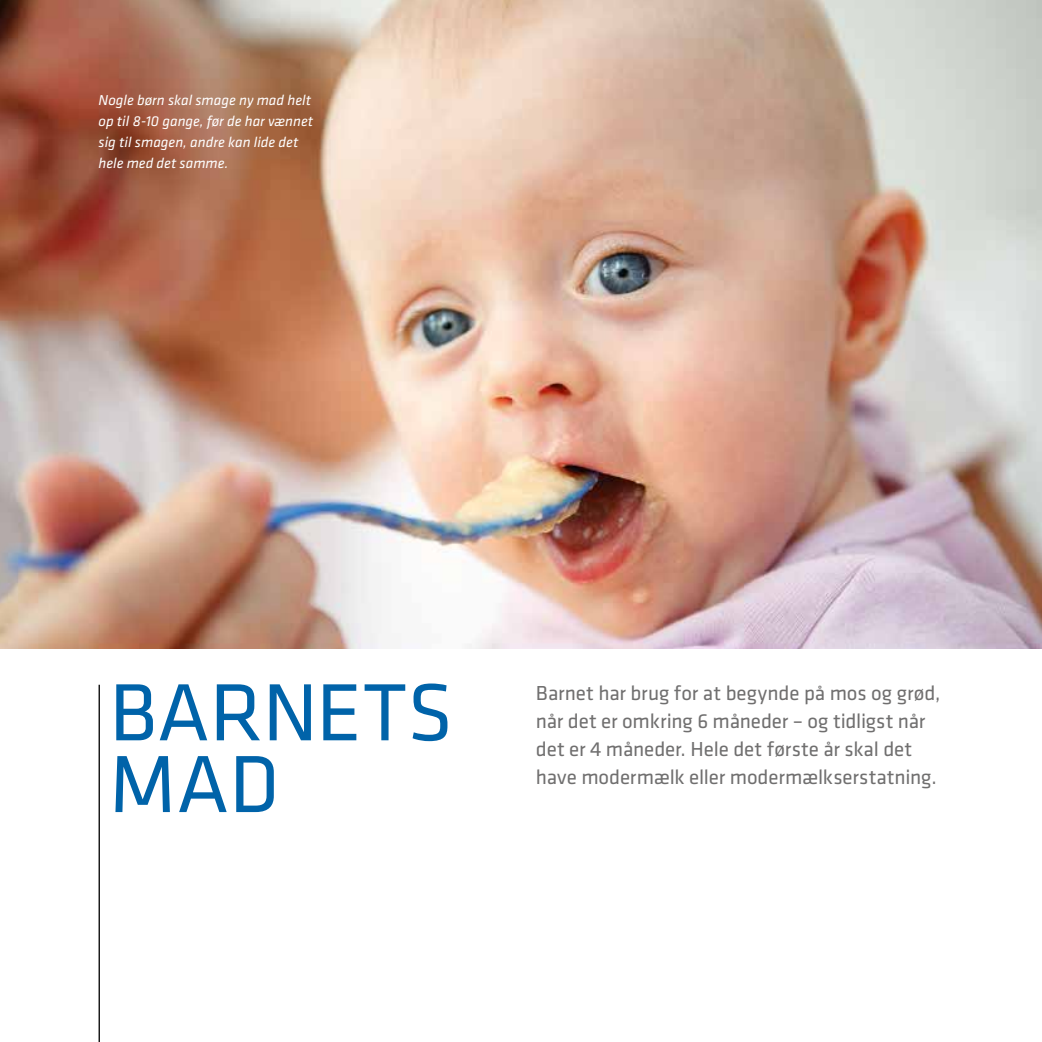
<style>
.page{position:relative;width:1042px;height:1042px;background:#fff}
.page>*{position:absolute;margin:0;border:0;box-sizing:border-box;transform-origin:0 0}
.t1{font:84px/71.8px "Klavika";color:#0063a9}
.t2{font:21px/28px "Klavika";letter-spacing:-.005em;color:#706f6f}
.t3{font:italic 14.88px/21px "Klavika";color:#fff}
</style>
<div class="page">
<hr style="left:99px;top:685px;width:1px;height:357px;background:#000">
<img style="left:0;top:0;width:1042px;height:648px">
<p class="t3" style="left:99px;top:90px;width:216px">Nogle børn skal smage ny mad helt op til 8-10 gange, før de har vænnet sig til smagen, andre kan lide det hele med det samme.</p>
<h1 class="t1" style="left:109px;top:674px;width:345px">BARNETS<br>MAD</h1>
<p class="t2" style="left:536px;top:679px;width:406px">Barnet har brug for at begynde på mos og grød, når det er omkring 6 måneder – og tidligst når det er 4 måneder. Hele det første år skal det have modermælk eller modermælkserstatning.</p>
</div>
